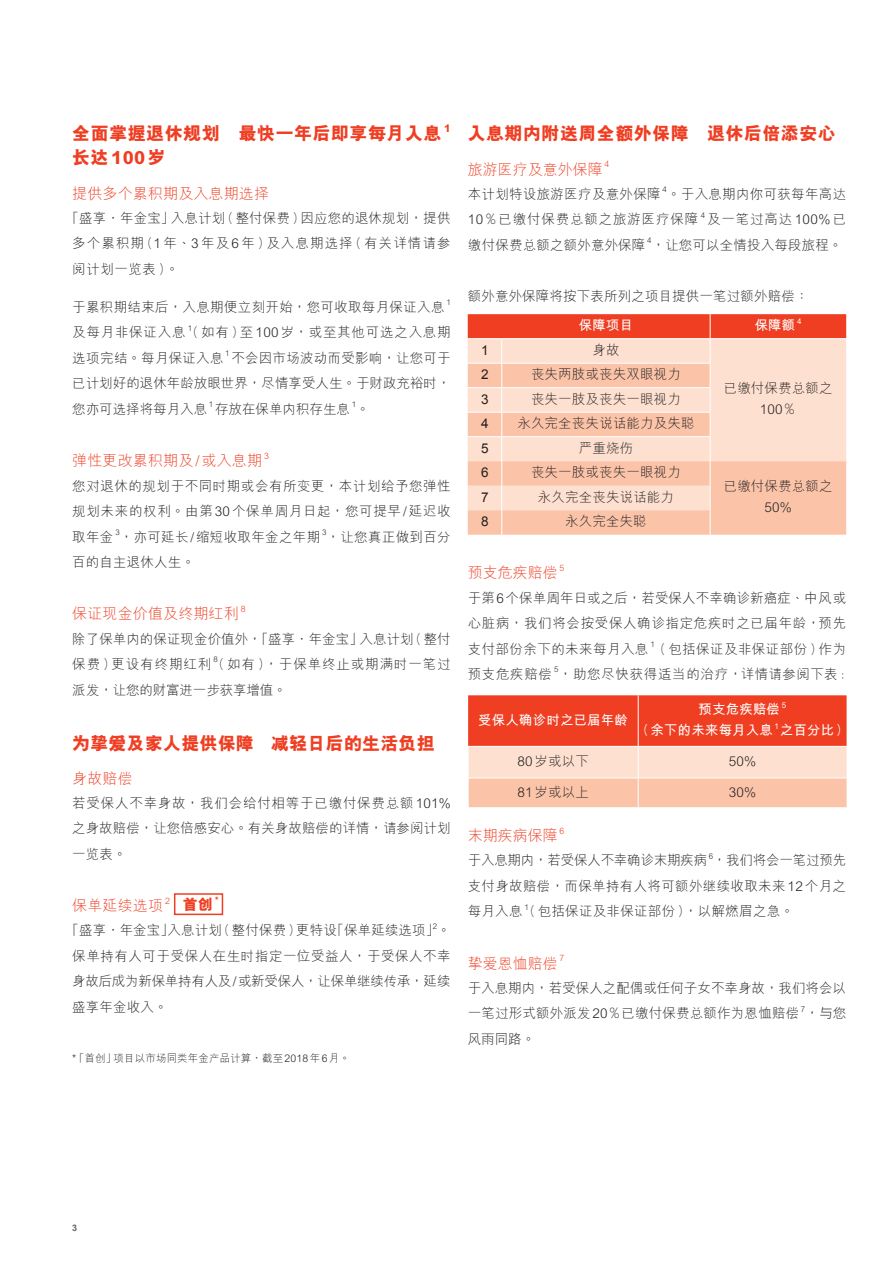
<style>
.page{position:relative;width:893px;height:1263px;background:#fff}
.page>*{position:absolute;margin:0;border:0;box-sizing:border-box;transform-origin:0 0}
.t1{font:800 18px "M Hei HKS";letter-spacing:.025em;color:#ef3e22}
.t2{font:300 15px "M Hei HKS";letter-spacing:.01em;color:#ef3e22}
.t3{font:800 15px "M Hei HKS";color:#ef3e22}
.t4{font:300 13.5px/25.5px "M Hei HKS";letter-spacing:.015em;color:#231f20;text-align:justify}
.t5{font:300 13.5px/25.5px "M Hei HKS";letter-spacing:.065em;color:#231f20}
.t6{font:300 13.5px/25.5px "M Hei HKS";letter-spacing:.055em;color:#231f20}
.t7{font:700 13.5px "M Hei HKS";letter-spacing:.01em;color:#fff}
.t8{font:300 13.5px/25.5px "M Hei HKS";letter-spacing:.045em;color:#231f20}
.t9{font:300 13.5px "M Hei HKS";letter-spacing:-.015em;color:#231f20}
.t10{font:300 13.5px "M Hei HKS";letter-spacing:.05em;color:#231f20}
.t11{font:13.5px "Arial";color:#231f20}
.t12{font:300 10.5px "M Hei HKS";letter-spacing:.01em;color:#231f20}
.t13{font:800 10.5px "M Hei HKS";color:#ef3e22}
.t14{font:700 9px "Arial";color:#636366}
.t15{font:300 8.7px "M Hei HKS";color:#ef3e22}
.t16{font:800 8.7px "M Hei HKS";color:#ef3e22}
.t17{font:300 7.8px "M Hei HKS";color:#231f20}
.t18{font:700 7.8px "M Hei HKS";color:#fff}
</style>
<div class="page">
<div style="left:174px;top:893px;width:49px;height:22px;border:2px solid #ef3e22"></div>
<svg style="left:468px;top:314px;width:378px;height:221px;background:#fac4ae"></svg>
<svg style="left:468px;top:695px;width:379px;height:113px;background:#f6917a"></svg>
<h1 class="t1" style="left:72px;top:122px;width:371px">全面掌握退休規劃 最快一年後即享每月入息</h1>
<p class="t13" style="left:444px;top:121px;width:8px">1</p>
<h1 class="t1" style="left:72px;top:146px;width:95px">長達100歲</h1>
<p class="t2" style="left:72px;top:182px;width:198px">提供多個累積期及入息期選擇</p>
<p class="t4" style="left:72px;top:204px;width:380px;text-indent:-7px">「盛享．年金寶」入息計劃(整付保費)因應您的退休規劃，提供多個累積期(1年、3年及6年)及入息期選擇(有關詳情請參閱計劃一覽表)。</p>
<p class="t4" style="left:72px;top:294px;width:374px">於累積期結束後，入息期便立刻開始，您可收取每月保證入息</p>
<p class="t17" style="left:446px;top:297px;width:6px">1</p>
<p class="t6" style="left:72px;top:319px;width:115px">及每月非保證入息</p>
<p class="t17" style="left:188px;top:322px;width:6px">1</p>
<p class="t6" style="left:72px;top:319px;width:380px;text-indent:120px">(如有)至100歲，或至其他可選之入息期選項完結。每月保證入息</p>
<p class="t17" style="left:225px;top:348px;width:6px">1</p>
<p class="t4" style="left:72px;top:345px;width:380px;text-indent:159px">不會因市場波動而受影響，讓您可於已計劃好的退休年齡放眼世界，盡情享受人生。於財政充裕時，您亦可選擇將每月入息</p>
<p class="t17" style="left:209px;top:399px;width:6px">1</p>
<p class="t4" style="left:215px;top:396px;width:156px">存放在保單內積存生息。</p>
<p class="t17" style="left:352px;top:399px;width:6px">1</p>
<p class="t2" style="left:72px;top:450px;width:191px">彈性更改累積期及/或入息期</p>
<p class="t15" style="left:264px;top:450px;width:6px">3</p>
<p class="t4" style="left:72px;top:472px;width:380px">您對退休的規劃於不同時期或會有所變更，本計劃給予您彈性規劃未來的權利。由第30個保單週月日起，您可提早/延遲收取年金</p>
<p class="t17" style="left:115px;top:526px;width:6px">3</p>
<p class="t4" style="left:120px;top:523px;width:202px">，亦可延長/縮短收取年金之年期</p>
<p class="t17" style="left:322px;top:526px;width:6px">3</p>
<p class="t4" style="left:327px;top:523px;width:126px">，讓您真正做到百分</p>
<p class="t4" style="left:72px;top:549px;width:124px">百的自主退休人生。</p>
<p class="t2" style="left:72px;top:603px;width:168px">保證現金價值及終期紅利</p>
<p class="t15" style="left:241px;top:603px;width:6px">8</p>
<p class="t4" style="left:72px;top:625px;width:380px">除了保單內的保證現金價值外，「盛享．年金寶」入息計劃(整付保費)更設有終期紅利</p>
<p class="t17" style="left:214px;top:654px;width:6px">8</p>
<p class="t8" style="left:72px;top:651px;width:380px;text-indent:146px">(如有)，於保單終止或期滿時一筆過派發，讓您的財富進一步獲享增值。</p>
<h1 class="t1" style="left:72px;top:731px;width:364px">為摯愛及家人提供保障 減輕日後的生活負擔</h1>
<p class="t2" style="left:72px;top:768px;width:62px">身故賠償</p>
<p class="t4" style="left:72px;top:790px;width:380px">若受保人不幸身故，我們會給付相等於已繳付保費總額101%之身故賠償，讓您倍感安心。有關身故賠償的詳情，請參閱計劃一覽表。</p>
<p class="t2" style="left:72px;top:895px;width:92px">保單延續選項</p>
<p class="t15" style="left:165px;top:894px;width:6px">2</p>
<p class="t4" style="left:66px;top:917px;width:375px">「盛享．年金寶」入息計劃(整付保費)更特設「保單延續選項」</p>
<p class="t17" style="left:433px;top:920px;width:6px">2</p>
<p class="t3" style="left:183px;top:894px;width:32px">首創</p>
<p class="t16" style="left:215px;top:893px;width:6px">*</p>
<p class="t4" style="left:72px;top:917px;width:380px;text-indent:365px">。保單持有人可於受保人在生時指定一位受益人，於受保人不幸身故後成為新保單持有人及/或新受保人，讓保單繼續傳承，延續盛享年金收入。</p>
<p class="t12" style="left:72px;top:1050px;width:279px">*「首創」項目以市場同類年金產品計算，截至2018年6月。</p>
<h1 class="t1" style="left:468px;top:122px;width:370px">入息期內附送周全額外保障 退休後倍添安心</h1>
<p class="t2" style="left:468px;top:158px;width:136px">旅遊醫療及意外保障</p>
<p class="t15" style="left:605px;top:158px;width:6px">4</p>
<p class="t4" style="left:468px;top:180px;width:194px">本計劃特設旅遊醫療及意外保障</p>
<p class="t17" style="left:663px;top:184px;width:6px">4</p>
<p class="t5" style="left:468px;top:180px;width:380px;text-indent:199px">。於入息期內你可獲每年高達<br>10％已繳付保費總額之旅遊醫療保障</p>
<p class="t17" style="left:701px;top:209px;width:6px">4</p>
<p class="t5" style="left:707px;top:206px;width:141px">及一筆過高達100%已</p>
<p class="t4" style="left:468px;top:231px;width:179px">繳付保費總額之額外意外保障</p>
<p class="t17" style="left:647px;top:235px;width:6px">4</p>
<p class="t4" style="left:652px;top:231px;width:192px">，讓您可以全情投入每段旅程。</p>
<p class="t4" style="left:468px;top:282px;width:342px">額外意外保障將按下表所列之項目提供一筆過額外賠償：</p>
<p class="t7" style="left:579px;top:316px;width:56px">保障項目</p>
<p class="t7" style="left:755px;top:316px;width:42px">保障額</p>
<p class="t18" style="left:797px;top:315px;width:6px">4</p>
<p class="t11" style="left:481px;top:341px;width:9px">1</p>
<p class="t4" style="left:592px;top:337px;width:29px">身故</p>
<p class="t4" style="left:724px;top:377px;width:110px;line-height:21px;text-align:center">已繳付保費總額之<br>100％</p>
<p class="t11" style="left:481px;top:366px;width:9px">2</p>
<p class="t4" style="left:531px;top:361px;width:151px">喪失兩肢或喪失雙眼視力</p>
<p class="t11" style="left:481px;top:390px;width:9px">3</p>
<p class="t4" style="left:531px;top:386px;width:151px">喪失一肢及喪失一眼視力</p>
<p class="t11" style="left:481px;top:415px;width:9px">4</p>
<p class="t4" style="left:517px;top:410px;width:179px">永久完全喪失說話能力及失聰</p>
<p class="t11" style="left:481px;top:439px;width:9px">5</p>
<p class="t4" style="left:579px;top:435px;width:56px">嚴重燒傷</p>
<p class="t11" style="left:481px;top:464px;width:9px">6</p>
<p class="t4" style="left:531px;top:459px;width:151px">喪失一肢或喪失一眼視力</p>
<p class="t4" style="left:724px;top:475px;width:110px;line-height:21px;text-align:center">已繳付保費總額之<br>50%</p>
<p class="t11" style="left:481px;top:488px;width:9px">7</p>
<p class="t4" style="left:538px;top:484px;width:138px">永久完全喪失說話能力</p>
<p class="t11" style="left:481px;top:513px;width:9px">8</p>
<p class="t4" style="left:565px;top:508px;width:83px">永久完全失聰</p>
<p class="t2" style="left:468px;top:562px;width:91px">預支危疾賠償</p>
<p class="t15" style="left:560px;top:562px;width:6px">5</p>
<p class="t4" style="left:468px;top:584px;width:380px">於第6個保單週年日或之後，若受保人不幸確診新癌症、中風或心臟病，我們將會按受保人確診指定危疾時之已屆年齡，預先支付部份余下的未來每月入息</p>
<p class="t17" style="left:651px;top:639px;width:6px">1</p>
<p class="t4" style="left:659px;top:635px;width:188px">(包括保證及非保證部份) 作為</p>
<p class="t4" style="left:468px;top:661px;width:86px">預支危疾賠償</p>
<p class="t17" style="left:554px;top:664px;width:6px">5</p>
<p class="t10" style="left:559px;top:665px;width:289px">，助您盡快獲得適當的治療，詳情請參閱下表:</p>
<p class="t7" style="left:478px;top:710px;width:151px">受保人確診時之已屆年齡</p>
<p class="t7" style="left:698px;top:699px;width:83px">預支危疾賠償</p>
<p class="t18" style="left:782px;top:699px;width:6px">5</p>
<p class="t7" style="left:642px;top:720px;width:132px">(余下的未來每月入息</p>
<p class="t18" style="left:774px;top:720px;width:6px">1</p>
<p class="t7" style="left:780px;top:720px;width:64px">之百分比)</p>
<p class="t4" style="left:517px;top:748px;width:73px">80歲或以下</p>
<p class="t4" style="left:729px;top:748px;width:29px">50%</p>
<p class="t4" style="left:517px;top:779px;width:73px">81歲或以上</p>
<p class="t4" style="left:729px;top:779px;width:29px">30%</p>
<p class="t2" style="left:468px;top:825px;width:91px">末期疾病保障</p>
<p class="t15" style="left:560px;top:824px;width:6px">6</p>
<p class="t9" style="left:468px;top:851px;width:380px">於入息期內，若受保人不幸確診末期疾病，我們將會一筆過預先</p>
<p class="t17" style="left:709px;top:850px;width:6px">6</p>
<p class="t4" style="left:468px;top:872px;width:380px">支付身故賠償，而保單持有人將可額外繼續收取未來12個月之每月入息</p>
<p class="t17" style="left:524px;top:901px;width:6px">1</p>
<p class="t4" style="left:529px;top:898px;width:267px">(包括保證及非保證部份)，以解燃眉之急。</p>
<p class="t2" style="left:468px;top:952px;width:91px">摯愛恩恤賠償</p>
<p class="t15" style="left:560px;top:952px;width:6px">7</p>
<p class="t4" style="left:468px;top:974px;width:380px">於入息期內，若受保人之配偶或任何子女不幸身故，我們將會以一筆過形式額外派發20％已繳付保費總額作為恩恤賠償</p>
<p class="t17" style="left:801px;top:1003px;width:6px">7</p>
<p class="t4" style="left:805px;top:1000px;width:42px">，與您</p>
<p class="t4" style="left:468px;top:1025px;width:69px">風雨同路。</p>
<p class="t14" style="left:72px;top:1222px;width:7px">3</p>
</div>
